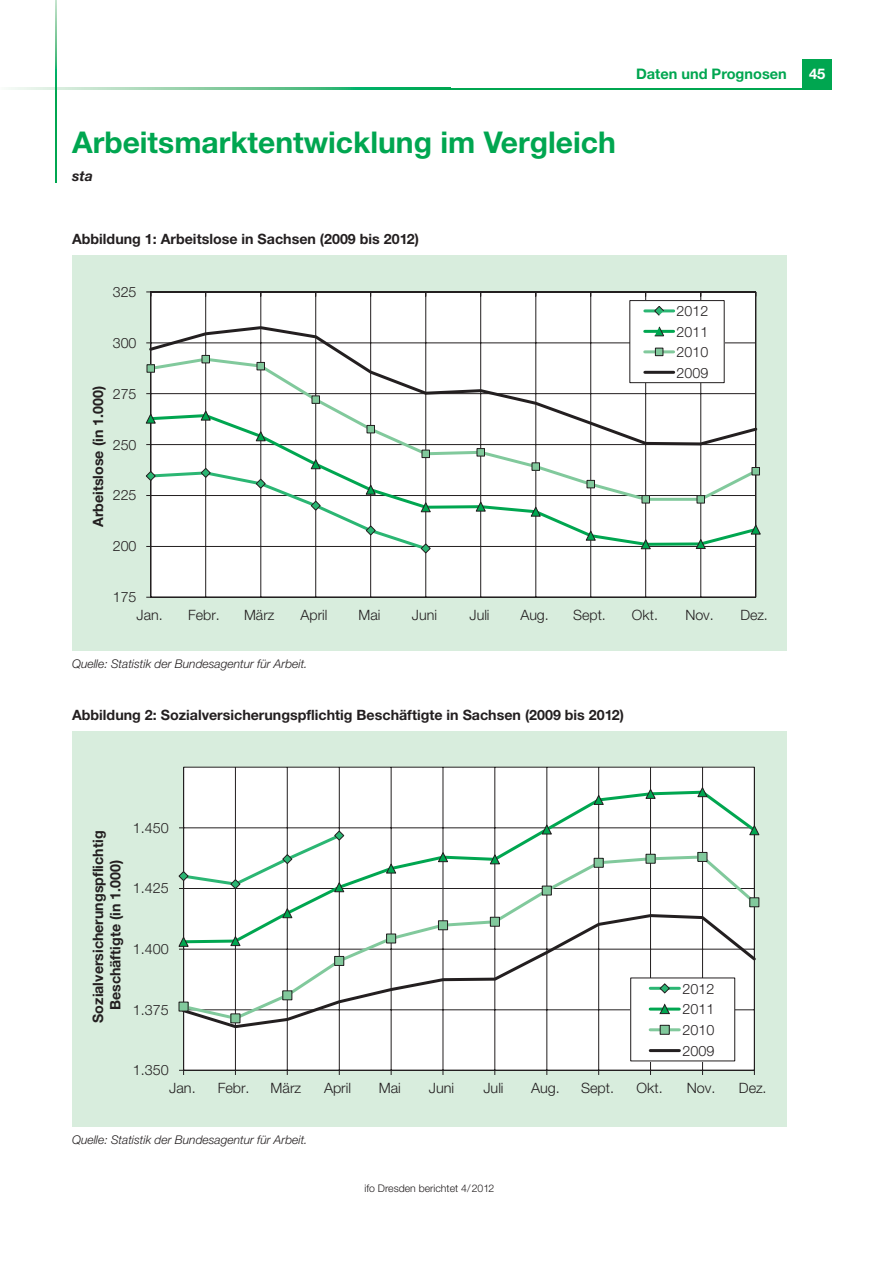
<style>
.page{position:relative;width:893px;height:1263px;background:#fff}
.page>*{position:absolute;margin:0;border:0;box-sizing:border-box;transform-origin:0 0}
.t1{font:700 30px "Helvetica Neue";color:#00a650}
.t2{font:700 14.7px "Helvetica Neue";color:#fff}
.t3{font:700 14.55px "Helvetica Neue";color:#00a650}
.t4{font:700 14.4px/17.4px "Helvetica Neue";color:#231f20}
.t5{font:300 14.25px/20.5px "Helvetica Neue";color:#231f20;text-align:justify}
.t6{font:700 14.25px "Helvetica Neue";color:#231f20}
.t7{font:italic 700 14.25px "Helvetica Neue";color:#231f20}
.t8{font:italic 300 12px "Helvetica Neue";color:#231f20}
.t9{font:300 10.5px "Helvetica Neue";color:#231f20}
</style>
<div class="page">
<div style="left:802px;top:60px;width:30px;height:29px;background:#00a650"></div>
<div style="left:72px;top:255px;width:714px;height:396px;background:#d8eddd"></div>
<svg style="left:146px;top:291px;width:610px;height:307px;background:#f0f0f0"></svg>
<svg style="left:431px;top:503px;width:326px;height:44px;background:#e7f1ec"></svg>
<svg style="left:145px;top:413px;width:2px;height:11px"></svg>
<svg style="left:146px;top:459px;width:285px;height:95px;background:#ecf1ef"></svg>
<svg style="left:475px;top:503px;width:11px;height:9px"></svg>
<svg style="left:530px;top:506px;width:11px;height:11px"></svg>
<svg style="left:585px;top:530px;width:11px;height:11px"></svg>
<svg style="left:640px;top:539px;width:11px;height:11px"></svg>
<svg style="left:695px;top:539px;width:11px;height:10px"></svg>
<svg style="left:750px;top:524px;width:11px;height:11px"></svg>
<svg style="left:147px;top:447px;width:612px;height:56px;background:#ecf2ee"></svg>
<div style="left:422px;top:450px;width:7px;height:8px;background:#81c99c"></div>
<div style="left:421px;top:450px;width:9px;height:8px;border:1px solid #231f20"></div>
<div style="left:477px;top:449px;width:7px;height:7px;background:#81c99c"></div>
<div style="left:476px;top:448px;width:9px;height:8px;border:1px solid #231f20"></div>
<div style="left:532px;top:463px;width:7px;height:7px;background:#81c99c"></div>
<div style="left:531px;top:462px;width:9px;height:9px;border:1px solid #231f20"></div>
<div style="left:587px;top:480px;width:7px;height:8px;background:#81c99c"></div>
<div style="left:586px;top:480px;width:9px;height:8px;border:1px solid #231f20"></div>
<div style="left:642px;top:496px;width:7px;height:7px;background:#81c99c"></div>
<div style="left:641px;top:495px;width:9px;height:8px;border:1px solid #231f20"></div>
<div style="left:697px;top:496px;width:7px;height:7px;background:#81c99c"></div>
<div style="left:696px;top:495px;width:8px;height:8px;border:1px solid #231f20"></div>
<div style="left:752px;top:468px;width:7px;height:7px;background:#81c99c"></div>
<div style="left:751px;top:467px;width:8px;height:8px;border:1px solid #231f20"></div>
<svg style="left:147px;top:325px;width:611px;height:122px;background:#ebeceb"></svg>
<div style="left:629px;top:301px;width:95px;height:82px;background:#fff"></div>
<div style="left:629px;top:300px;width:95px;height:83px;border:1px solid #231f20"></div>
<hr style="left:645px;top:309px;width:28px;height:3px;background:#2bb673">
<svg style="left:653px;top:306px;width:11px;height:10px"></svg>
<hr style="left:644px;top:330px;width:29px;height:3px;background:#00a650">
<svg style="left:654px;top:326px;width:10px;height:11px"></svg>
<hr style="left:644px;top:350px;width:29px;height:3px;background:#81c99c">
<div style="left:655px;top:348px;width:8px;height:8px;background:#81c99c"></div>
<div style="left:655px;top:348px;width:8px;height:8px;border:1px solid #231f20"></div>
<hr style="left:645px;top:371px;width:28px;height:3px;background:#231f20">
<div style="left:72px;top:731px;width:714px;height:396px;background:#d8eddd"></div>
<svg style="left:178px;top:766px;width:577px;height:309px;background:#eeefee"></svg>
<svg style="left:180px;top:789px;width:575px;height:65px;background:#f3f6f4"></svg>
<svg style="left:178px;top:936px;width:2px;height:11px"></svg>
<svg style="left:178px;top:830px;width:167px;height:63px;background:#eef4f1"></svg>
<svg style="left:437px;top:852px;width:12px;height:2px"></svg>
<svg style="left:541px;top:824px;width:11px;height:11px"></svg>
<svg style="left:593px;top:794px;width:11px;height:11px"></svg>
<svg style="left:644px;top:788px;width:12px;height:11px"></svg>
<svg style="left:696px;top:787px;width:12px;height:10px"></svg>
<svg style="left:748px;top:825px;width:12px;height:11px"></svg>
<svg style="left:180px;top:854px;width:578px;height:59px;background:#ebf1ee"></svg>
<div style="left:542px;top:886px;width:9px;height:9px;background:#81c99c"></div>
<div style="left:542px;top:886px;width:9px;height:9px;border:1px solid #231f20"></div>
<div style="left:594px;top:858px;width:9px;height:9px;background:#81c99c"></div>
<div style="left:593px;top:858px;width:10px;height:10px;border:1px solid #231f20"></div>
<div style="left:646px;top:854px;width:9px;height:9px;background:#81c99c"></div>
<div style="left:645px;top:854px;width:10px;height:10px;border:1px solid #231f20"></div>
<div style="left:698px;top:852px;width:9px;height:9px;background:#81c99c"></div>
<div style="left:697px;top:852px;width:10px;height:10px;border:1px solid #231f20"></div>
<div style="left:749px;top:898px;width:9px;height:9px;background:#81c99c"></div>
<div style="left:749px;top:897px;width:10px;height:10px;border:1px solid #231f20"></div>
<svg style="left:180px;top:913px;width:576px;height:117px;background:#eaedeb"></svg>
<div style="left:630px;top:978px;width:105px;height:83px;background:#fff"></div>
<div style="left:630px;top:978px;width:105px;height:83px;border:1px solid #231f20"></div>
<hr style="left:650px;top:987px;width:29px;height:3px;background:#2bb673">
<svg style="left:659px;top:983px;width:11px;height:11px"></svg>
<hr style="left:650px;top:1008px;width:29px;height:3px;background:#00a650">
<svg style="left:659px;top:1004px;width:11px;height:10px"></svg>
<hr style="left:650px;top:1028px;width:29px;height:3px;background:#81c99c">
<div style="left:660px;top:1025px;width:9px;height:9px;background:#81c99c"></div>
<div style="left:659px;top:1025px;width:10px;height:10px;border:1px solid #231f20"></div>
<hr style="left:650px;top:1049px;width:29px;height:3px;background:#231f20">
<div style="left:179px;top:1002px;width:9px;height:9px;background:#81c99c"></div>
<hr style="left:447px;top:88px;width:385px;height:1px;background:#00a650">
<svg style="left:9px;top:88px;width:438px;height:1px"></svg>
<svg style="left:55px;top:0;width:2px;height:94px"></svg>
<hr style="left:55px;top:94px;width:2px;height:89px;background:#00a650">
<h1 class="t1" style="left:72px;top:132px;width:545px">Arbeitsmarktentwicklung im Vergleich</h1>
<p class="t7" style="left:72px;top:170px;width:22px">sta</p>
<p class="t6" style="left:72px;top:234px;width:348px">Abbildung 1: Arbeitslose in Sachsen (2009 bis 2012)</p>
<p class="t5" style="left:113px;top:283px;width:25px">325</p>
<p class="t5" style="left:113px;top:334px;width:25px">300</p>
<p class="t6" style="left:93px;top:527px;width:142px;rotate:-90deg">Arbeitslose (in 1.000)</p>
<p class="t5" style="left:113px;top:385px;width:25px">275</p>
<p class="t5" style="left:113px;top:436px;width:25px">250</p>
<p class="t5" style="left:113px;top:486px;width:25px">225</p>
<p class="t5" style="left:113px;top:537px;width:25px">200</p>
<p class="t5" style="left:113px;top:588px;width:25px">175</p>
<p class="t3" style="left:636px;top:69px;width:152px">Daten und Prognosen</p>
<p class="t5" style="left:676px;top:302px;width:33px">2012<br>2011<br>2010<br>2009</p>
<p class="t5" style="left:136px;top:606px;width:28px">Jan.</p>
<p class="t5" style="left:188px;top:606px;width:33px">Febr.</p>
<p class="t5" style="left:244px;top:606px;width:32px">März</p>
<p class="t5" style="left:300px;top:606px;width:28px">April</p>
<p class="t5" style="left:358px;top:606px;width:23px">Mai</p>
<p class="t5" style="left:412px;top:606px;width:27px">Juni</p>
<p class="t5" style="left:469px;top:606px;width:22px">Juli</p>
<p class="t5" style="left:520px;top:606px;width:30px">Aug.</p>
<p class="t5" style="left:573px;top:606px;width:34px">Sept.</p>
<p class="t5" style="left:631px;top:606px;width:28px">Okt.</p>
<p class="t5" style="left:685px;top:606px;width:30px">Nov.</p>
<p class="t5" style="left:740px;top:606px;width:29px">Dez.</p>
<p class="t8" style="left:72px;top:659px;width:237px">Quelle: Statistik der Bundesagentur für Arbeit.</p>
<p class="t6" style="left:72px;top:710px;width:553px">Abbildung 2: Sozialversicherungspflichtig Beschäftigte in Sachsen (2009 bis 2012)</p>
<p class="t2" style="left:809px;top:69px;width:18px">45</p>
<p class="t4" style="left:90px;top:1010px;width:181px;text-indent:-13px;rotate:-90deg">Sozialversicherungspflichtig<br>Beschäftigte (in 1.000)</p>
<p class="t5" style="left:133px;top:819px;width:37px">1.450</p>
<p class="t5" style="left:133px;top:879px;width:37px">1.425</p>
<p class="t5" style="left:133px;top:940px;width:37px">1.400</p>
<p class="t5" style="left:133px;top:1001px;width:37px">1.375</p>
<p class="t5" style="left:133px;top:1061px;width:37px">1.350</p>
<p class="t5" style="left:682px;top:980px;width:33px">2012<br>2011<br>2010<br>2009</p>
<p class="t5" style="left:169px;top:1079px;width:28px">Jan.</p>
<p class="t5" style="left:218px;top:1079px;width:33px">Febr.</p>
<p class="t5" style="left:270px;top:1079px;width:32px">März</p>
<p class="t5" style="left:324px;top:1079px;width:29px">April</p>
<p class="t5" style="left:379px;top:1079px;width:24px">Mai</p>
<p class="t5" style="left:429px;top:1079px;width:27px">Juni</p>
<p class="t5" style="left:483px;top:1079px;width:22px">Juli</p>
<p class="t5" style="left:531px;top:1079px;width:30px">Aug.</p>
<p class="t5" style="left:581px;top:1079px;width:34px">Sept.</p>
<p class="t5" style="left:636px;top:1079px;width:28px">Okt.</p>
<p class="t5" style="left:686px;top:1079px;width:30px">Nov.</p>
<p class="t5" style="left:738px;top:1079px;width:29px">Dez.</p>
<p class="t8" style="left:72px;top:1135px;width:237px">Quelle: Statistik der Bundesagentur für Arbeit.</p>
<p class="t9" style="left:364px;top:1185px;width:131px">ifo Dresden berichtet 4/2012</p>
</div>
